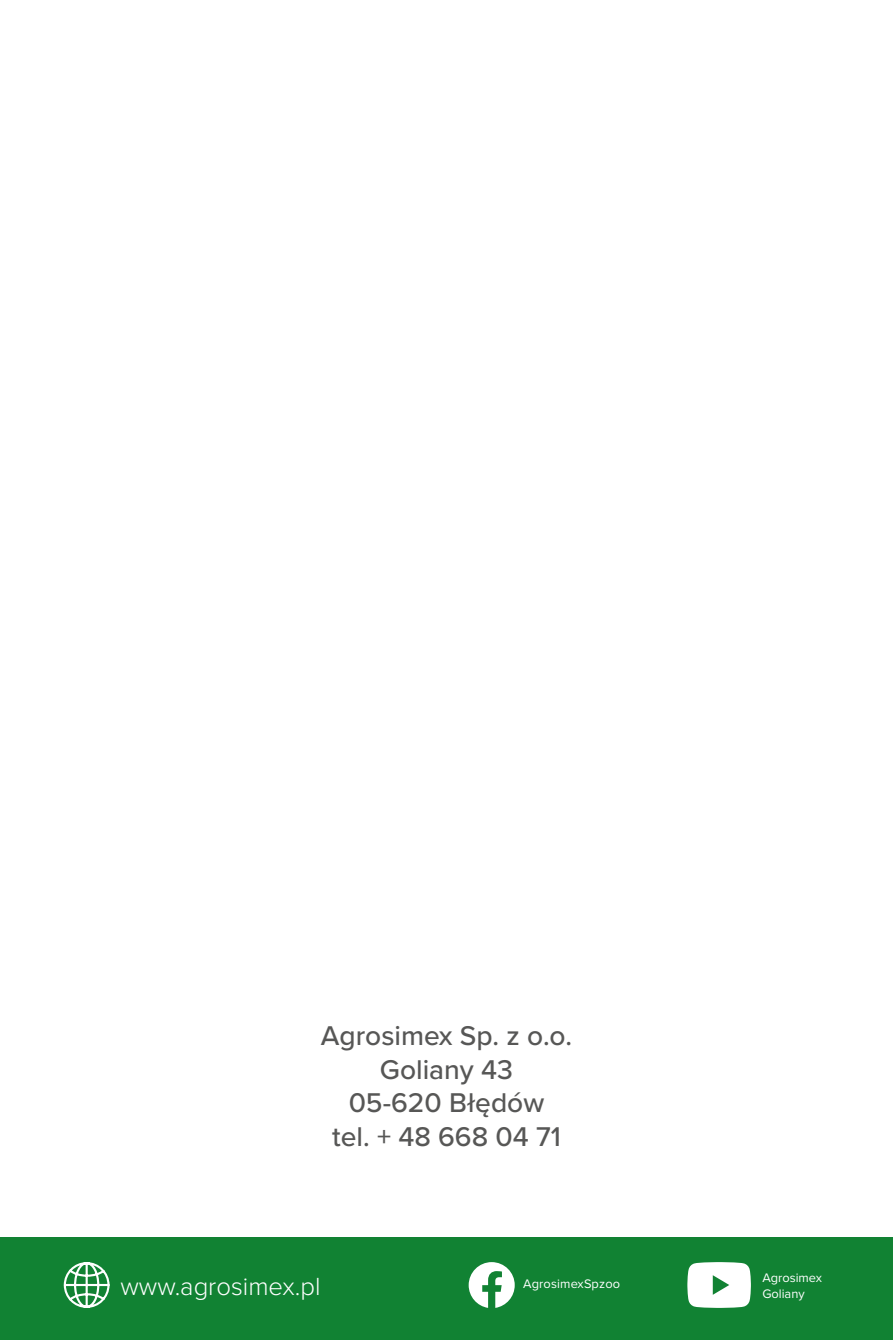
<style>
.page{position:relative;width:893px;height:1340px;background:#fff}
.page>*{position:absolute;margin:0;border:0;box-sizing:border-box;transform-origin:0 0}
.t1{font:500 28.12px/33.8px "Proxima Nova";color:#575756;text-align:center}
.t2{font:300 25.65px "Proxima Nova";color:#fff}
.t3{font:12.83px/15.3px "Proxima Nova";color:#fff}
</style>
<div class="page">
<div style="left:0;top:1237px;width:893px;height:102px;background:#118233"></div>
<svg style="left:63px;top:1262px;width:47px;height:46px"></svg>
<svg style="left:469px;top:1262px;width:46px;height:45px"></svg>
<svg style="left:687px;top:1262px;width:64px;height:45px;background:#e3f0e7"></svg>
<p class="t1" style="left:321px;top:1017px;width:253px">Agrosimex Sp. z o.o.<br>Goliany 43<br>05-620 Błędów<br>tel. + 48 668 04 71</p>
<p class="t2" style="left:121px;top:1267px;width:202px">www.agrosimex.pl</p>
<p class="t3" style="left:523px;top:1275px;width:98px">AgrosimexSpzoo</p>
<p class="t3" style="left:762px;top:1269px;width:61px">Agrosimex<br>Goliany</p>
</div>
